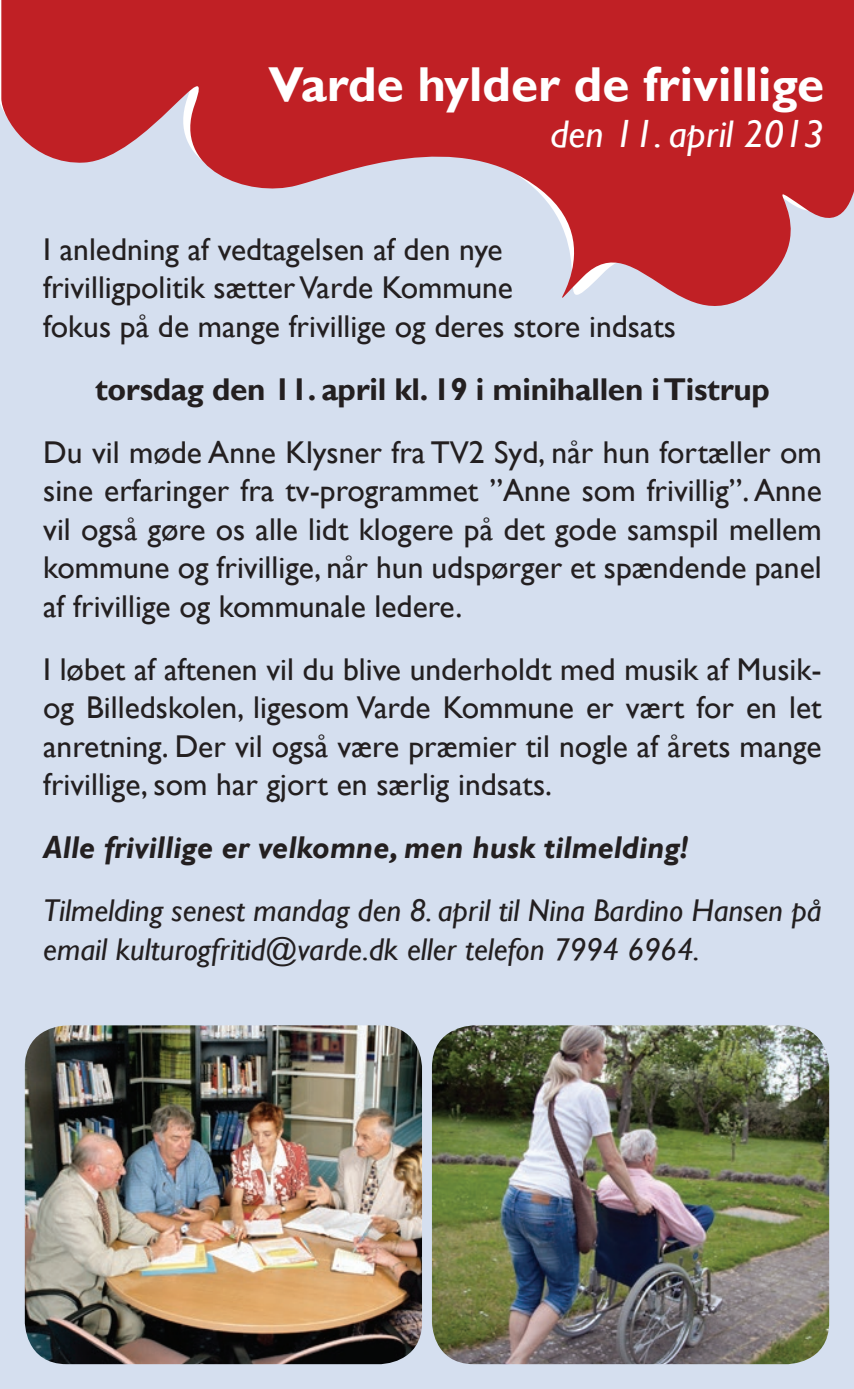
<style>
.page{position:relative;width:854px;height:1389px;background:#fff}
.page>*{position:absolute;margin:0;border:0;box-sizing:border-box;transform-origin:0 0}
.t1{font:700 49px "Gill Sans";color:#fff}
.t2{font:italic 38.5px "Gill Sans";color:#fff}
.t3{font:31.5px/38.5px "Gill Sans";color:#231f20;text-align:justify}
.t4{font:italic 31.5px/38.5px "Gill Sans";color:#231f20}
.t5{font:italic 700 31.5px "Gill Sans";color:#231f20}
.t6{font:700 31.5px "Gill Sans";letter-spacing:-.01em;color:#231f20}
</style>
<div class="page">
<div style="left:0;top:67px;width:853px;height:1322px;background:#d5dfef"></div>
<svg style="left:1px;top:0;width:852px;height:306px;fill:#c02025"></svg>
<img style="left:432px;top:1025px;width:396px;height:339px">
<img style="left:25px;top:1025px;width:397px;height:339px">
<h1 class="t1" style="left:268px;top:55px;width:557px">Varde hylder de frivillige</h1>
<p class="t2" style="left:550px;top:111px;width:275px">den 11. april 2013</p>
<p class="t3" style="left:43px;top:231px;width:634px;text-align:left">I anledning af vedtagelsen af den nye<br>frivilligpolitik sætter Varde Kommune<br>fokus på de mange frivillige og deres store indsats</p>
<p class="t6" style="left:95px;top:370px;width:676px">torsdag den 11. april kl. 19 i minihallen i Tistrup</p>
<p class="t3" style="left:43px;top:434px;width:779px">Du vil møde Anne Klysner fra TV2 Syd, når hun fortæller om sine erfaringer fra tv-programmet ”Anne som frivillig”. Anne vil også gøre os alle lidt klogere på det gode samspil mellem kommune og frivillige, når hun udspørger et spændende panel af frivillige og kommunale ledere.</p>
<p class="t3" style="left:43px;top:651px;width:779px">I løbet af aftenen vil du blive underholdt med musik af Musik&shy;og Billedskolen, ligesom Varde Kommune er vært for en let anretning. Der vil også være præmier til nogle af årets mange frivillige, som har gjort en særlig indsats.</p>
<p class="t5" style="left:43px;top:829px;width:646px">Alle frivillige er velkomne, men husk tilmelding!</p>
<p class="t4" style="left:43px;top:892px;width:779px">Tilmelding senest mandag den 8. april til Nina Bardino Hansen på email kulturogfritid@varde.dk eller telefon 7994 6964.</p>
</div>
